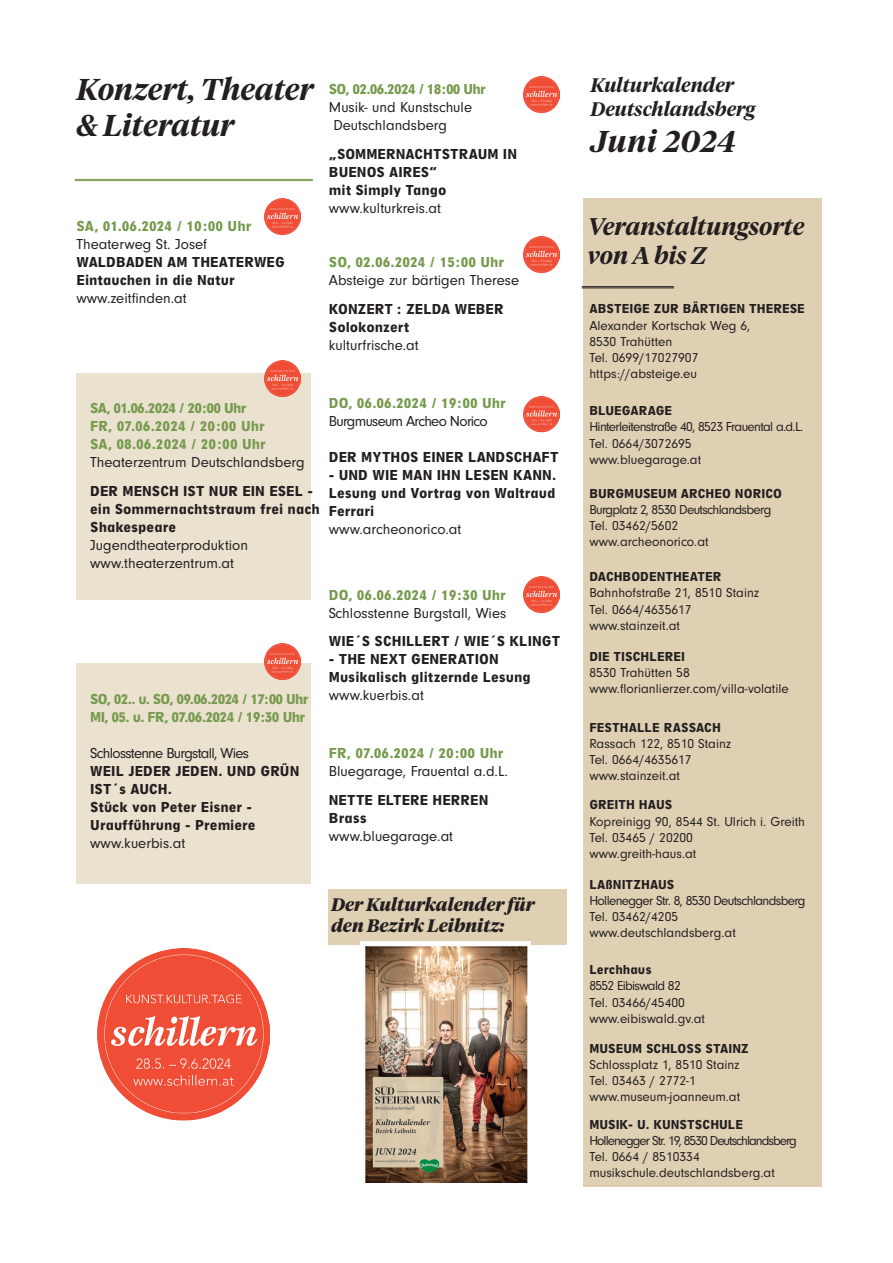
<style>
.page{position:relative;width:893px;height:1263px;background:#fff}
.page>*{position:absolute;margin:0;border:0;box-sizing:border-box;transform-origin:0 0}
.t1{font:italic 600 30px/36px "Tiempos Headline";color:#231f20}
.t2{font:italic 600 30px "Tiempos Headline";letter-spacing:.02em;color:#231f20}
.t3{font:italic 600 24px/28.8px "Tiempos Headline";color:#231f20}
.t4{font:italic 600 19.5px/23.4px "Tiempos Headline";color:#231f20}
.t5{font:italic 700 18px/21.6px "Tiempos Headline";color:#231f20}
.t6{font:900 15px/18px "Neuzeit Grotesk Cond W01";color:#231f20}
.t7{font:15px/18px "Neuzeit Grotesk W01";color:#231f20}
.t8{font:900 15px/18px "Neuzeit Grotesk Cond W01";color:#769a4d}
.t9{font:900 15px/18px "Neuzeit Grotesk Cond W01";letter-spacing:-.05em;color:#769a4d}
.t10{font:15px "Neuzeit Grotesk W01";letter-spacing:-.05em;color:#231f20}
.t11{font:13.5px/16.2px "Neuzeit Grotesk W01";color:#231f20}
.t12{font:900 13.5px "Neuzeit Grotesk Cond W01";color:#231f20}
.t13{font:13.5px/16.2px "Neuzeit Grotesk W01";letter-spacing:-.05em;color:#231f20}
.t14{font:13.5px/16.2px "Neuzeit Grotesk W01";letter-spacing:-.045em;color:#231f20}
</style>
<div class="page">
<div style="left:77px;top:373px;width:234px;height:226px;background:#eae1cf"></div>
<div style="left:583px;top:198px;width:238px;height:988px;background:#dfd0b3"></div>
<hr style="left:75px;top:179px;width:238px;height:1px;background:#769a4d">
<hr style="left:75px;top:180px;width:238px;height:1px;background:#769a4d">
<div style="left:329px;top:889px;width:238px;height:56px;background:#dfd0b3"></div>
<img style="left:360px;top:942px;width:171px;height:240px">
<hr style="left:582px;top:286px;width:92px;height:1px;background:#231f20">
<hr style="left:582px;top:288px;width:92px;height:1px;background:#231f20">
<img style="left:98px;top:948px;width:171px;height:173px">
<img style="left:524px;top:396px;width:36px;height:37px">
<div style="left:77px;top:663px;width:234px;height:221px;background:#eae1cf"></div>
<img style="left:524px;top:237px;width:36px;height:37px">
<img style="left:524px;top:576px;width:36px;height:38px">
<img style="left:523px;top:77px;width:36px;height:37px">
<img style="left:264px;top:644px;width:36px;height:37px">
<img style="left:264px;top:360px;width:36px;height:38px">
<img style="left:264px;top:198px;width:36px;height:38px">
<h1 class="t1" style="left:77px;top:70px;width:238px">Konzert, Theater &amp; Literatur</h1>
<h3 class="t4" style="left:590px;top:73px;width:166px">Kulturkalender<br>Deutschlandsberg</h3>
<p class="t9" style="left:329px;top:80px;width:158px">SO, 02.06.2024 / 18:00 Uhr</p>
<p class="t7" style="left:333px;top:99px;width:140px;text-indent:-4px">Musik- und Kunstschule<br>Deutschlandsberg</p>
<p class="t6" style="left:329px;top:145px;width:190px">„SOMMERNACHTSTRAUM IN<br>BUENOS AIRES“<br>mit Simply Tango</p>
<p class="t7" style="left:329px;top:199px;width:114px">www.kulturkreis.at</p>
<h1 class="t2" style="left:590px;top:120px;width:147px">Juni 2024</h1>
<p class="t8" style="left:77px;top:217px;width:176px">SA, 01.06.2024 / 10:00 Uhr</p>
<p class="t7" style="left:77px;top:236px;width:132px">Theaterweg St. Josef</p>
<p class="t6" style="left:77px;top:253px;width:210px">WALDBADEN AM THEATERWEG<br>Eintauchen in die Natur</p>
<p class="t7" style="left:77px;top:290px;width:112px">www.zeitfinden.at</p>
<p class="t8" style="left:329px;top:253px;width:177px">SO, 02.06.2024 / 15:00 Uhr</p>
<p class="t7" style="left:329px;top:272px;width:192px">Absteige zur bärtigen Therese</p>
<p class="t6" style="left:329px;top:300px;width:176px">KONZERT : ZELDA WEBER<br>Solokonzert</p>
<p class="t7" style="left:329px;top:336px;width:91px">kulturfrische.at</p>
<p class="t8" style="left:90px;top:399px;width:177px">SA, 01.06.2024 / 20:00 Uhr<br>FR, 07.06.2024 / 20:00 Uhr<br>SA, 08.06.2024 / 20:00 Uhr</p>
<p class="t7" style="left:90px;top:453px;width:216px">Theaterzentrum Deutschlandsberg</p>
<p class="t6" style="left:90px;top:481px;width:231px">DER MENSCH IST NUR EIN ESEL - ein Sommernachtstraum frei nach<br>Shakespeare</p>
<p class="t7" style="left:90px;top:536px;width:159px">Jugendtheaterproduktion www.theaterzentrum.at</p>
<p class="t9" style="left:90px;top:689px;width:220px">SO, 02.. u. SO, 09.06.2024 / 17:00 Uhr<br>MI, 05. u. FR, 07.06.2024 / 19:30 Uhr</p>
<p class="t10" style="left:90px;top:744px;width:160px">Schlosstenne Burgstall, Wies</p>
<p class="t6" style="left:90px;top:761px;width:211px">WEIL JEDER JEDEN. UND GRÜN<br>IST´s AUCH.<br>Stück von Peter Eisner -<br>Uraufführung - Premiere</p>
<p class="t7" style="left:90px;top:834px;width:96px">www.kuerbis.at</p>
<p class="t8" style="left:329px;top:394px;width:178px">DO, 06.06.2024 / 19:00 Uhr</p>
<p class="t10" style="left:329px;top:413px;width:160px">Burgmuseum Archeo Norico</p>
<p class="t6" style="left:329px;top:448px;width:231px">DER MYTHOS EINER LANDSCHAFT</p>
<p class="t6" style="left:329px;top:466px;width:229px;text-align:justify">- UND WIE MAN IHN LESEN KANN.<br>Lesung und Vortrag von Waltraud Ferrari</p>
<p class="t7" style="left:329px;top:520px;width:134px">www.archeonorico.at</p>
<p class="t8" style="left:329px;top:585px;width:178px">DO, 06.06.2024 / 19:30 Uhr</p>
<p class="t7" style="left:329px;top:604px;width:179px">Schlosstenne Burgstall, Wies</p>
<p class="t6" style="left:329px;top:632px;width:233px">WIE´S SCHILLERT / WIE´S KLINGT</p>
<p class="t6" style="left:329px;top:650px;width:203px">- THE NEXT GENERATION<br>Musikalisch glitzernde Lesung</p>
<p class="t7" style="left:329px;top:687px;width:96px">www.kuerbis.at</p>
<p class="t8" style="left:329px;top:744px;width:176px">FR, 07.06.2024 / 20:00 Uhr</p>
<p class="t7" style="left:329px;top:762px;width:180px">Bluegarage, Frauental a.d.L.</p>
<p class="t6" style="left:329px;top:790px;width:161px">NETTE ELTERE HERREN<br>Brass</p>
<p class="t7" style="left:329px;top:827px;width:126px">www.bluegarage.at</p>
<h3 class="t5" style="left:331px;top:893px;width:205px">Der Kulturkalender für den Bezirk Leibnitz:</h3>
<h2 class="t3" style="left:588px;top:211px;width:218px">Veranstaltungsorte von A bis Z</h2>
<p class="t12" style="left:589px;top:301px;width:217px">ABSTEIGE ZUR BÄRTIGEN THERESE</p>
<p class="t11" style="left:589px;top:317px;width:163px">Alexander Kortschak Weg 6,<br>8530 Trahütten<br>Tel. 0699/17027907 https://absteige.eu</p>
<p class="t12" style="left:589px;top:403px;width:84px">BLUEGARAGE</p>
<p class="t13" style="left:589px;top:419px;width:215px">Hinterleitenstraße 40, 8523 Frauental a.d.L.<br>Tel. 0664/3072695 www.bluegarage.at</p>
<p class="t12" style="left:589px;top:486px;width:194px">BURGMUSEUM ARCHEO NORICO</p>
<p class="t13" style="left:589px;top:501px;width:184px">Burgplatz 2, 8530 Deutschlandsberg<br>Tel. 03462/5602 www.archeonorico.at</p>
<p class="t12" style="left:589px;top:569px;width:134px">DACHBODENTHEATER</p>
<p class="t11" style="left:589px;top:585px;width:171px">Bahnhofstraße 21, 8510 Stainz<br>Tel. 0664/4635617 www.stainzeit.at</p>
<p class="t12" style="left:589px;top:649px;width:97px">DIE TISCHLEREI</p>
<p class="t11" style="left:589px;top:665px;width:201px">8530 Trahütten 58 www.florianlierzer.com/villa-volatile</p>
<p class="t12" style="left:589px;top:720px;width:133px">FESTHALLE RASSACH</p>
<p class="t11" style="left:589px;top:735px;width:143px">Rassach 122, 8510 Stainz<br>Tel. 0664/4635617 www.stainzeit.at</p>
<p class="t12" style="left:589px;top:797px;width:84px">GREITH HAUS</p>
<p class="t11" style="left:589px;top:813px;width:217px">Kopreinigg 90, 8544 St. Ulrich i. Greith<br>Tel. 03465 / 20200<br>www.greith-haus.at</p>
<p class="t12" style="left:589px;top:877px;width:87px">LAßNITZHAUS</p>
<p class="t14" style="left:589px;top:893px;width:218px">Hollenegger Str. 8, 8530 Deutschlandsberg<br>Tel. 03462/4205 www.deutschlandsberg.at</p>
<p class="t12" style="left:589px;top:962px;width:64px">Lerchhaus</p>
<p class="t11" style="left:589px;top:978px;width:117px">8552 Eibiswald 82<br>Tel. 03466/45400 www.eibiswald.gv.at</p>
<p class="t12" style="left:589px;top:1041px;width:161px">MUSEUM SCHLOSS STAINZ</p>
<p class="t11" style="left:589px;top:1057px;width:152px">Schlossplatz 1, 8510 Stainz<br>Tel. 03463 / 2772-1 www.museum-joanneum.at</p>
<p class="t12" style="left:589px;top:1117px;width:155px">MUSIK- U. KUNSTSCHULE</p>
<p class="t11" style="left:589px;top:1132px;width:209px">Hollenegger Str. 19, 8530 Deutschlandsberg<br>Tel. 0664 / 8510334 musikschule.deutschlandsberg.at</p>
</div>
